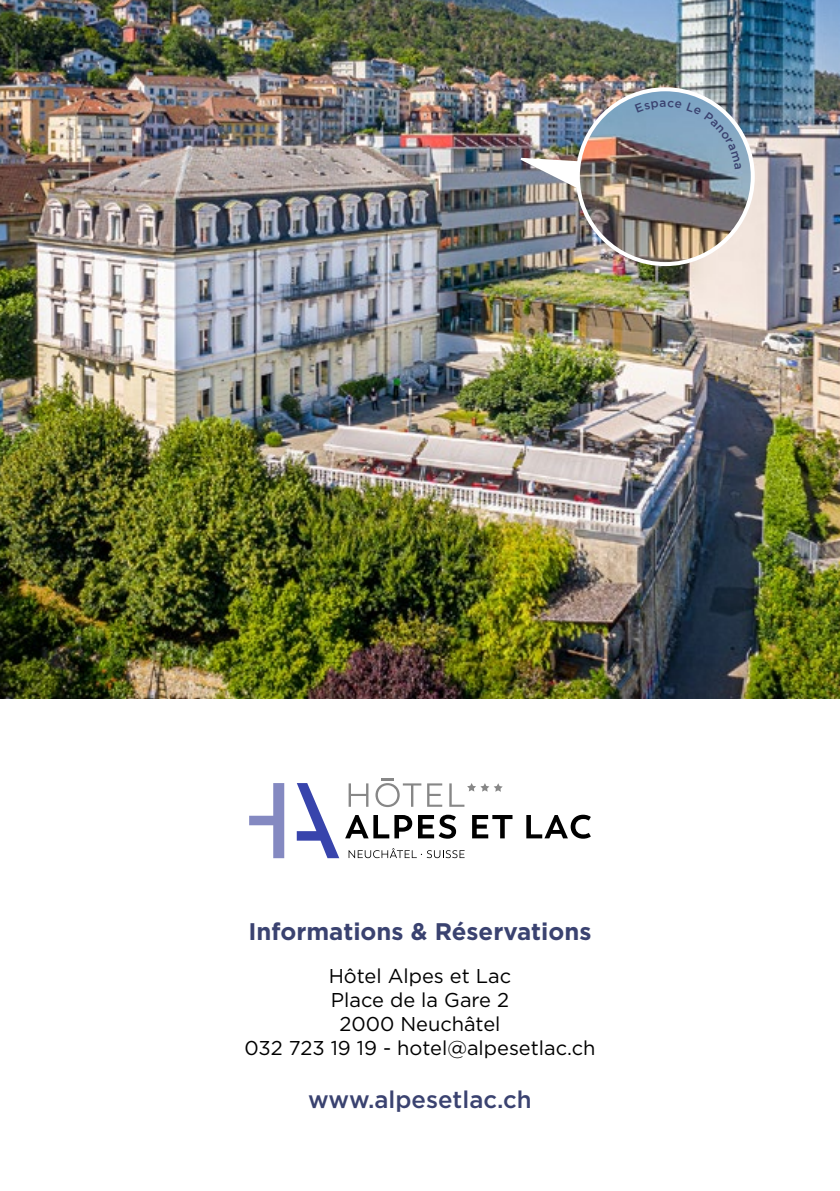
<style>
.page{position:relative;width:840px;height:1191px;background:#fff}
.page>*{position:absolute;margin:0;border:0;box-sizing:border-box;transform-origin:0 0}
.t1{font:700 24px "Gotham";color:#3a4270}
.t2{font:500 24px "Gotham";color:#3a4270}
.t3{font:20px/24px "Gotham";color:#000;text-align:center}
</style>
<div class="page">
<img style="left:0;top:0;width:839px;height:698px">
<svg style="left:249px;top:783px;width:35px;height:75px"></svg>
<svg style="left:296px;top:783px;width:43px;height:75px"></svg>
<svg style="left:348px;top:783px;width:20px;height:23px"></svg>
<svg style="left:427px;top:783px;width:15px;height:23px"></svg>
<svg style="left:345px;top:815px;width:67px;height:23px"></svg>
<svg style="left:418px;top:814px;width:38px;height:24px"></svg>
<svg style="left:472px;top:815px;width:40px;height:23px"></svg>
<svg style="left:526px;top:814px;width:64px;height:24px"></svg>
<svg style="left:348px;top:848px;width:116px;height:10px"></svg>
<svg style="left:449px;top:783px;width:53px;height:23px"></svg>
<svg style="left:375px;top:778px;width:46px;height:29px"></svg>
<img style="left:577px;top:89px;width:175px;height:175px;border-radius:87px">
<img style="left:518px;top:100px;width:222px;height:126px">
<p class="t1" style="left:248px;top:915px;width:344px">Informations &amp; Réservations</p>
<p class="t3" style="left:244px;top:963px;width:352px">Hôtel Alpes et Lac<br>Place de la Gare 2<br>2000 Neuchâtel<br>032 723 19 19 - hotel@alpesetlac.ch</p>
<p class="t2" style="left:308px;top:1084px;width:225px">www.alpesetlac.ch</p>
</div>
